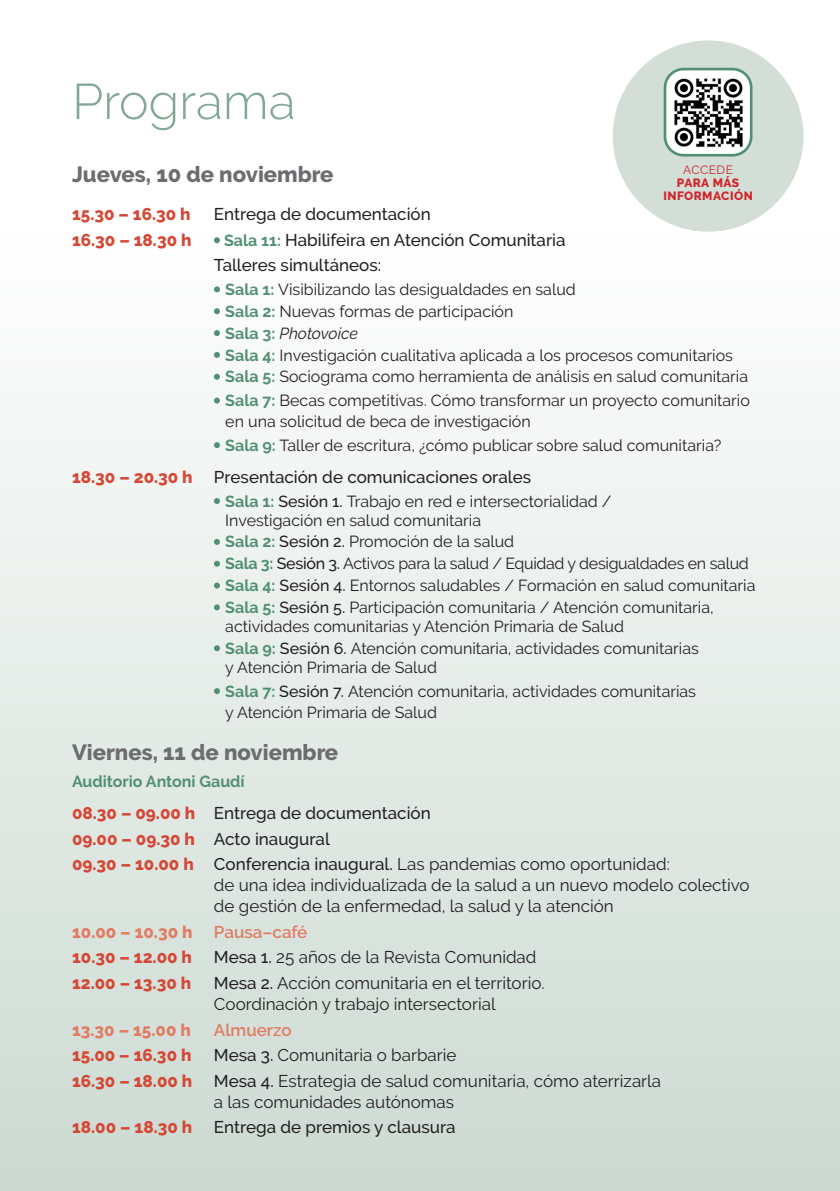
<style>
.page{position:relative;width:840px;height:1191px;background:#fff}
.page>*{position:absolute;margin:0;border:0;box-sizing:border-box;transform-origin:0 0}
.t1{font:300 50px "Raleway";color:#81a895}
.t2{font:800 22px "Raleway";color:#6c6d70}
.t3{font:17px/21px "Raleway";color:#231f20}
.t4{font:500 17px/25.6px "Raleway";color:#231f20}
.t5{font:800 17px "Raleway";color:#d54735}
.t6{font:800 17px "Raleway";color:#e17c63}
.t7{font:600 17px "Raleway";color:#e17c63}
.t8{font:16px/21.8px "Raleway";color:#231f20}
.t9{font:700 16px "Raleway";color:#519075}
.t10{font:800 12px/13px "Raleway";letter-spacing:.04em;color:#d1232a;text-align:center}
.t11{font:12px "Raleway";letter-spacing:.04em;color:#d1232a}
.s1{font-weight:700;font-size:16px;color:#519075}
.s2{font-weight:700;color:#519075}
.s3{font-style:italic}
.s4{font-weight:800;color:#d54735}
.s5{font-weight:500}
.s6{font-weight:400}
</style>
<div class="page">
<div style="left:0;top:0;width:839px;height:1191px;background:linear-gradient(to bottom,#fff,#cfdcd5)"></div>
<svg style="left:214px;top:237px;width:6px;height:6px"></svg>
<svg style="left:214px;top:286px;width:6px;height:6px"></svg>
<svg style="left:214px;top:308px;width:6px;height:6px"></svg>
<svg style="left:214px;top:330px;width:6px;height:6px"></svg>
<svg style="left:214px;top:352px;width:6px;height:6px"></svg>
<svg style="left:214px;top:374px;width:6px;height:6px"></svg>
<svg style="left:214px;top:397px;width:6px;height:6px"></svg>
<svg style="left:214px;top:442px;width:6px;height:6px"></svg>
<svg style="left:214px;top:498px;width:6px;height:6px"></svg>
<svg style="left:214px;top:539px;width:6px;height:6px"></svg>
<svg style="left:214px;top:561px;width:6px;height:6px"></svg>
<svg style="left:214px;top:582px;width:6px;height:6px"></svg>
<svg style="left:214px;top:604px;width:6px;height:6px"></svg>
<svg style="left:214px;top:645px;width:6px;height:6px"></svg>
<svg style="left:214px;top:688px;width:6px;height:6px"></svg>
<div style="left:664px;top:69px;width:86px;height:86px;background:#fff;border-radius:19px"></div>
<img style="left:668px;top:73px;width:78px;height:78px">
<div style="left:663px;top:68px;width:89px;height:88px;border:3px solid #519075;border-radius:19px"></div>
<h1 class="t1" style="left:72px;top:72px;width:225px">Programa</h1>
<p class="t11" style="left:682px;top:163px;width:51px">ACCEDE</p>
<p class="t10" style="left:663px;top:176px;width:91px">PARA MÁS<br>INFORMACIÓN</p>
<h2 class="t2" style="left:72px;top:162px;width:263px">Jueves, 10 de noviembre</h2>
<p class="t5" style="left:72px;top:205px;width:120px">15.30 – 16.30 h</p>
<p class="t4" style="left:214px;top:201px;width:218px">Entrega de documentación</p>
<p class="t5" style="left:72px;top:230px;width:121px">16.30 – 18.30 h</p>
<p class="t4" style="left:214px;top:227px;width:353px;text-indent:10px"><span class="s1">Sala 11:</span> Habilifeira en Atención Comunitaria<br>Talleres simultáneos:</p>
<p class="t8" style="left:225px;top:278px;width:524px"><span class="s2">Sala 1:</span> Visibilizando las desigualdades en salud<br><span class="s2">Sala 2:</span> Nuevas formas de participación<br><span class="s2">Sala 3:</span> <span class="s3">Photovoice<br></span><span class="s2">Sala 4:</span> Investigación cualitativa aplicada a los procesos comunitarios <span class="s2">Sala 5:</span> Sociograma como herramienta de análisis en salud comunitaria</p>
<p class="t8" style="left:225px;top:390px;width:525px;line-height:21px"><span class="s2">Sala 7:</span> Becas competitivas. Cómo transformar un proyecto comunitario en una solicitud de beca de investigación</p>
<p class="t8" style="left:225px;top:434px;width:497px"><span class="s2">Sala 9:</span> Taller de escritura, ¿cómo publicar sobre salud comunitaria?</p>
<p class="t4" style="left:72px;top:464px;width:460px"><span class="s4">18.30 – 20.30 h</span> Presentación de comunicaciones orales</p>
<p class="t8" style="left:225px;top:491px;width:387px;line-height:19px"><span class="s2">Sala 1:</span> <span class="s5">Sesión 1.</span> Trabajo en red e intersectorialidad /<br>Investigación en salud comunitaria</p>
<p class="t8" style="left:225px;top:531px;width:531px"><span class="s2">Sala 2:</span> <span class="s5">Sesión 2.</span> Promoción de la salud<br><span class="s2">Sala 3:</span> <span class="s5">Sesión 3.</span> Activos para la salud / Equidad y desigualdades en salud <span class="s2">Sala 4:</span> <span class="s5">Sesión 4.</span> Entornos saludables / Formación en salud comunitaria <span class="s2">Sala 5:</span> <span class="s5">Sesión 5.</span> Participación comunitaria / Atención comunitaria,</p>
<p class="t8" style="left:225px;top:615px;width:475px">actividades comunitarias y Atención Primaria de Salud<br><span class="s2">Sala 9:</span> <span class="s5">Sesión 6.</span> Atención comunitaria, actividades comunitarias</p>
<p class="t8" style="left:225px;top:655px;width:472px;line-height:23.8px">y Atención Primaria de Salud<br><span class="s2">Sala 7:</span> <span class="s5">Sesión 7.</span> Atención comunitaria, actividades comunitarias</p>
<p class="t8" style="left:225px;top:701px;width:213px">y Atención Primaria de Salud</p>
<h2 class="t2" style="left:72px;top:740px;width:267px">Viernes, 11 de noviembre</h2>
<p class="t9" style="left:72px;top:772px;width:174px">Auditorio Antoni Gaudí</p>
<p class="t4" style="left:72px;top:800px;width:599px"><span class="s4">08.30 – 09.00 h</span> Entrega de documentación<br><span class="s4">09.00 – 09.30 h</span> Acto inaugural<br><span class="s4">09.30 – 10.00 h</span> Conferencia inaugural. <span class="s6">Las pandemias como oportunidad:</span></p>
<p class="t3" style="left:214px;top:875px;width:537px">de una idea individualizada de la salud a un nuevo modelo colectivo de gestión de la enfermedad, la salud y la atención</p>
<p class="t6" style="left:72px;top:922px;width:122px">10.00 – 10.30 h</p>
<p class="t7" style="left:214px;top:922px;width:95px">Pausa–café</p>
<p class="t5" style="left:72px;top:947px;width:121px">10.30 – 12.00 h</p>
<p class="t3" style="left:214px;top:947px;width:324px"><span class="s5">Mesa 1.</span> 25 años de la Revista Comunidad</p>
<p class="t5" style="left:72px;top:973px;width:120px">12.00 – 13.30 h</p>
<p class="t3" style="left:214px;top:972px;width:332px"><span class="s5">Mesa 2.</span> Acción comunitaria en el territorio.<br>Coordinación y trabajo intersectorial</p>
<p class="t6" style="left:72px;top:1020px;width:120px">13.30 – 15.00 h</p>
<p class="t7" style="left:214px;top:1019px;width:79px">Almuerzo</p>
<p class="t5" style="left:72px;top:1045px;width:121px">15.00 – 16.30 h</p>
<p class="t3" style="left:214px;top:1044px;width:244px"><span class="s5">Mesa 3.</span> Comunitaria o barbarie</p>
<p class="t5" style="left:72px;top:1071px;width:122px">16.30 – 18.00 h</p>
<p class="t3" style="left:214px;top:1070px;width:448px"><span class="s5">Mesa 4.</span> Estrategia de salud comunitaria, cómo aterrizarla a las comunidades autónomas</p>
<p class="t5" style="left:72px;top:1117px;width:122px">18.00 – 18.30 h</p>
<p class="t4" style="left:214px;top:1114px;width:243px">Entrega de premios y clausura</p>
</div>
